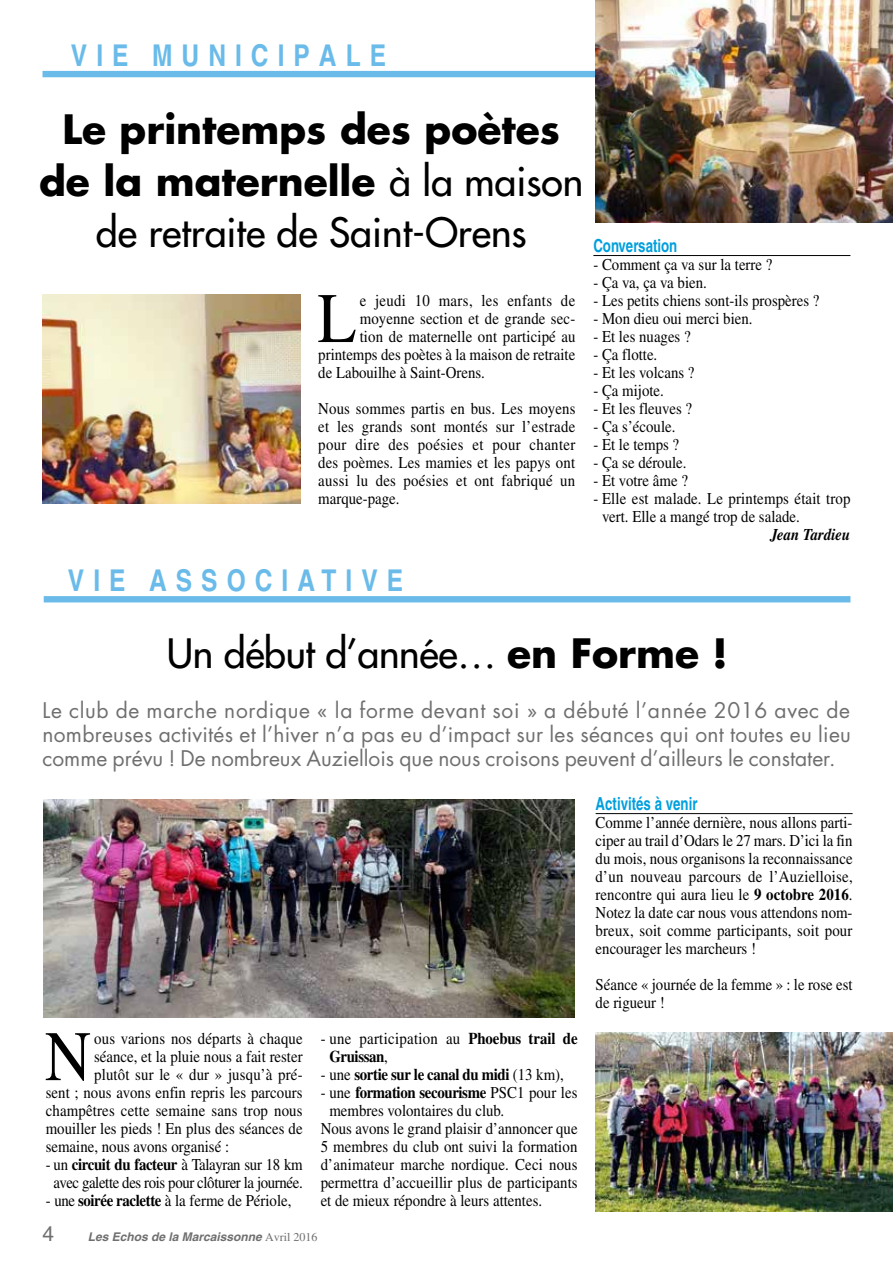
<style>
.page{position:relative;width:893px;height:1263px;background:#fff}
.page>*{position:absolute;margin:0;border:0;box-sizing:border-box;transform-origin:0 0}
.t1{font:70.95px "Times";color:#000;scale:.9 1}
.t2{font:700 39.45px/51.4px "Futura";color:#000;text-align:center}
.t3{font:39.45px "Futura";letter-spacing:-.01em;color:#000}
.t4{font:700 condensed 30px "Helvetica";letter-spacing:.3em;color:#6abbe9}
.t5{font:21px/24px "Futura";color:#706f6f;text-align:justify}
.t6{font:21px "Helvetica";color:#706f6f}
.t7{font:700 condensed 18px "Helvetica";color:#009fde;scale:.9 1}
.t8{font:16.5px/18px "Times";color:#000;text-align:justify;scale:.9 1}
.t9{font:700 16.5px/18px "Times";letter-spacing:-.025em;color:#000;scale:.9 1}
.t10{font:16.5px/18px "Times";letter-spacing:-.025em;color:#000;text-align:center;scale:.9 1}
.t11{font:16.5px "Times";letter-spacing:.025em;color:#000;scale:.9 1}
.t12{font:italic 700 16.5px "Times";color:#000;scale:.9 1}
.t13{font:italic 700 12px "Helvetica";color:#706f6f}
.s1{font-weight:400}
.s2{font-weight:700}
.s3{font-family:"Times";font-weight:400;font-style:normal}
</style>
<div class="page">
<div style="left:43px;top:71px;width:807px;height:6px;background:#6abbe9"></div>
<hr style="left:593px;top:255px;width:257px;height:1px;background:#000">
<hr style="left:596px;top:813px;width:257px;height:1px;background:#000">
<div style="left:44px;top:596px;width:806px;height:6px;background:#6abbe9"></div>
<img style="left:43px;top:295px;width:257px;height:209px">
<img style="left:595px;top:0;width:298px;height:222px">
<img style="left:44px;top:799px;width:530px;height:218px">
<img style="left:595px;top:1032px;width:298px;height:180px">
<h3 class="t4" style="left:71px;top:37px;width:317px">VIE MUNICIPALE</h3>
<h2 class="t2" style="left:39px;top:103px;width:546px">Le printemps des poètes de la maternelle <span class="s1">à la maison de retraite de Saint-Orens</span></h2>
<h1 class="t1" style="left:318px;top:278px;width:45px">L</h1>
<p class="t11" style="left:360px;top:291px;width:241px">e jeudi 10 mars, les enfants de</p>
<p class="t8" style="left:360px;top:309px;width:241px">moyenne section et de grande sec-</p>
<p class="t8" style="left:360px;top:327px;width:241px">tion de maternelle ont participé au</p>
<p class="t8" style="left:318px;top:345px;width:287px">printemps des poètes à la maison de retraite</p>
<p class="t8" style="left:318px;top:363px;width:187px">de Labouilhe à Saint-Orens.</p>
<p class="t8" style="left:318px;top:399px;width:287px">Nous sommes partis en bus. Les moyens et les grands sont montés sur l’estrade pour dire des poésies et pour chanter des poèmes. Les mamies et les papys ont aussi lu des poésies et ont fabriqué un marque-page.</p>
<h3 class="t4" style="left:68px;top:562px;width:337px">VIE ASSOCIATIVE</h3>
<p class="t7" style="left:593px;top:235px;width:95px">Conversation</p>
<p class="t8" style="left:593px;top:255px;width:200px">- Comment ça va sur la terre ?</p>
<p class="t8" style="left:593px;top:273px;width:128px">- Ça va, ça va bien.</p>
<p class="t8" style="left:593px;top:291px;width:253px">- Les petits chiens sont-ils prospères ?</p>
<p class="t8" style="left:593px;top:309px;width:178px">- Mon dieu oui merci bien.</p>
<p class="t8" style="left:593px;top:327px;width:110px">- Et les nuages ?</p>
<p class="t8" style="left:593px;top:345px;width:73px">- Ça flotte.</p>
<p class="t8" style="left:593px;top:363px;width:114px">- Et les volcans ?</p>
<p class="t8" style="left:593px;top:381px;width:80px">- Ça mijote.</p>
<p class="t8" style="left:593px;top:399px;width:111px">- Et les fleuves ?</p>
<p class="t8" style="left:593px;top:417px;width:93px">- Ça s’écoule.</p>
<p class="t8" style="left:593px;top:435px;width:97px">- Et le temps ?</p>
<p class="t8" style="left:593px;top:453px;width:105px">- Ça se déroule.</p>
<p class="t8" style="left:593px;top:471px;width:107px">- Et votre âme ?</p>
<p class="t8" style="left:602px;top:489px;width:278px;text-indent:-9px">- Elle est malade. Le printemps était trop vert. Elle a mangé trop de salade.</p>
<p class="t12" style="left:770px;top:525px;width:91px">Jean Tardieu</p>
<h2 class="t3" style="left:167px;top:628px;width:562px">Un début d’année… <span class="s2">en Forme !</span></h2>
<p class="t5" style="left:43px;top:698px;width:810px">Le club de marche nordique « la forme devant soi » a débuté l’année 2016 avec de nombreuses activités et l’hiver n’a pas eu d’impact sur les séances qui ont toutes eu lieu comme prévu ! De nombreux Auziellois que nous croisons peuvent d’ailleurs le constater.</p>
<h1 class="t1" style="left:45px;top:1016px;width:53px">N</h1>
<p class="t8" style="left:94px;top:1029px;width:233px">ous varions nos départs à chaque</p>
<p class="t8" style="left:94px;top:1047px;width:233px">séance, et la pluie nous a fait rester</p>
<p class="t8" style="left:94px;top:1065px;width:233px">plutôt sur le « dur » jusqu’à pré-</p>
<p class="t8" style="left:46px;top:1083px;width:287px">sent ; nous avons enfin repris les parcours</p>
<p class="t8" style="left:46px;top:1101px;width:287px">champêtres cette semaine sans trop nous</p>
<p class="t8" style="left:46px;top:1119px;width:287px">mouiller les pieds ! En plus des séances de</p>
<p class="t8" style="left:46px;top:1137px;width:205px">semaine, nous avons organisé :</p>
<p class="t10" style="left:46px;top:1155px;width:287px">- un <span class="s2">circuit du facteur</span> à Talayran sur 18 km avec galette des rois pour clôturer la journée.</p>
<p class="t8" style="left:46px;top:1191px;width:275px">- une <span class="s2">soirée raclette</span> à la ferme de Périole,</p>
<p class="t9" style="left:329px;top:1029px;width:277px;text-indent:-9px"><span class="s1">- une participation au</span> Phoebus trail de<br>Gruissan<span class="s1">,</span></p>
<p class="t9" style="left:321px;top:1065px;width:272px"><span class="s1">- une</span> sortie sur le canal du midi <span class="s1">(13 km),</span></p>
<p class="t9" style="left:321px;top:1083px;width:287px"><span class="s1">- une</span> formation secourisme <span class="s1">PSC1 pour les</span></p>
<p class="t8" style="left:329px;top:1101px;width:196px">membres volontaires du club.</p>
<p class="t8" style="left:321px;top:1119px;width:287px">Nous avons le grand plaisir d’annoncer que</p>
<p class="t8" style="left:321px;top:1137px;width:287px">5 membres du club ont suivi la formation</p>
<p class="t8" style="left:321px;top:1155px;width:287px">d’animateur marche nordique. Ceci nous</p>
<p class="t8" style="left:321px;top:1173px;width:287px">permettra d’accueillir plus de participants</p>
<p class="t8" style="left:321px;top:1191px;width:248px">et de mieux répondre à leurs attentes.</p>
<p class="t6" style="left:43px;top:1221px;width:13px">4</p>
<p class="t13" style="left:88px;top:1229px;width:231px">Les Echos de la Marcaissonne <span class="s3">Avril 2016</span></p>
<p class="t7" style="left:596px;top:793px;width:115px">Activités à venir</p>
<p class="t8" style="left:596px;top:813px;width:287px">Comme l’année dernière, nous allons parti&shy;ciper au trail d’Odars le 27 mars. D’ici la fin du mois, nous organisons la reconnaissance d’un nouveau parcours de l’Auzielloise, rencontre qui aura lieu le <span class="s2">9 octobre 2016</span>.<br>Notez la date car nous vous attendons nom&shy;breux, soit comme participants, soit pour encourager les marcheurs !</p>
<p class="t8" style="left:596px;top:975px;width:287px">Séance « journée de la femme » : le rose est de rigueur !</p>
</div>
